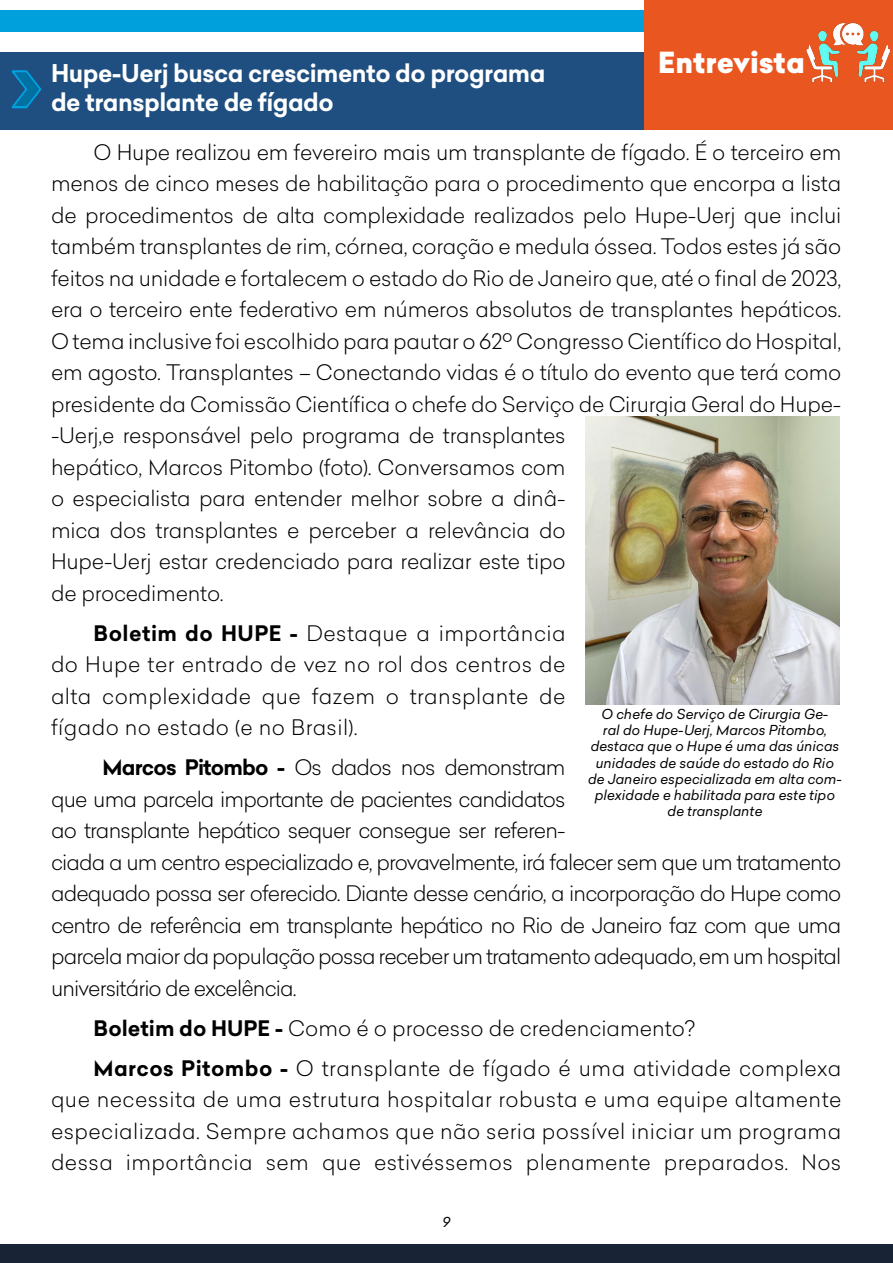
<style>
.page{position:relative;width:893px;height:1263px;background:#fff}
.page>*{position:absolute;margin:0;border:0;box-sizing:border-box;transform-origin:0 0}
.t1{font:900 28.5px "Celias";color:#fff}
.t2{font:700 24px/28.8px "Celias";letter-spacing:-.02em;color:#fff}
.t3{font:300 21px/31.5px "Celias";letter-spacing:-.01em;color:#000;text-align:justify}
.t4{font:300 21px/31.5px "Celias";letter-spacing:-.04em;color:#000}
.t5{font:300 21px/40px "Celias";letter-spacing:.02em;color:#000}
.t6{font:italic 13.5px/16.2px "Celias";color:#000;text-align:center}
.s1{font-weight:700}
</style>
<div class="page">
<div style="left:0;top:1244px;width:893px;height:19px;background:#182336"></div>
<div style="left:0;top:10px;width:893px;height:22px;background:#00a0dd"></div>
<div style="left:0;top:52px;width:893px;height:78px;background:#1e4f80"></div>
<svg style="left:12px;top:70px;width:29px;height:38px"></svg>
<img style="left:585px;top:417px;width:255px;height:287px">
<div style="left:644px;top:0;width:249px;height:130px;background:#ea561f"></div>
<img style="left:806px;top:22px;width:85px;height:61px">
<h1 class="t1" style="left:658px;top:42px;width:148px">Entrevista</h1>
<p class="t2" style="left:51px;top:60px;width:496px">Hupe-Uerj busca crescimento do programa de transplante de fígado</p>
<p class="t3" style="left:51px;top:136px;width:792px;text-align:left;text-indent:43px">O Hupe realizou em fevereiro mais um transplante de fígado. É o terceiro em menos de cinco meses de habilitação para o procedimento que encorpa a lista de procedimentos de alta complexidade realizados pelo Hupe-Uerj que inclui também transplantes de rim, córnea, coração e medula óssea. Todos estes já são feitos na unidade e fortalecem o estado do Rio de Janeiro que, até o final de 2023, era o terceiro ente federativo em números absolutos de transplantes hepáticos.<br>O tema inclusive foi escolhido para pautar o 62º Congresso Científico do Hospital, em agosto. Transplantes – Conectando vidas é o título do evento que terá como presidente da Comissão Científica o chefe do Serviço de Cirurgia Geral do Hupe--Uerj,e responsável pelo programa de transplantes<br>hepático, Marcos Pitombo (foto). Conversamos com<br>o especialista para entender melhor sobre a dinâ-<br>mica dos transplantes e perceber a relevância do<br>Hupe-Uerj estar credenciado para realizar este tipo<br>de procedimento.</p>
<p class="t3" style="left:51px;top:617px;width:516px;text-indent:43px"><span class="s1">Boletim do HUPE -</span> Destaque a importância do Hupe ter entrado de vez no rol dos centros de alta complexidade que fazem o transplante de fígado no estado (e no Brasil).</p>
<p class="t4" style="left:51px;top:751px;width:792px;text-indent:52px"><span class="s1">Marcos Pitombo -</span> Os dados nos demonstram<br>que uma parcela importante de pacientes candidatos<br>ao transplante hepático sequer consegue ser referen-<br>ciada a um centro especializado e, provavelmente, irá falecer sem que um tratamento adequado possa ser oferecido. Diante desse cenário, a incorporação do Hupe como centro de referência em transplante hepático no Rio de Janeiro faz com que uma parcela maior da população possa receber um tratamento adequado, em um hospital universitário de excelência.</p>
<p class="t5" style="left:94px;top:1007px;width:749px"><span class="s1">Boletim do HUPE -</span> Como é o processo de credenciamento?<br><span class="s1">Marcos Pitombo -</span> O transplante de fígado é uma atividade complexa</p>
<p class="t3" style="left:51px;top:1083px;width:792px">que necessita de uma estrutura hospitalar robusta e uma equipe altamente especializada. Sempre achamos que não seria possível iniciar um programa dessa importância sem que estivéssemos plenamente preparados. Nos</p>
<p class="t6" style="left:588px;top:706px;width:256px">O chefe do Serviço de Cirurgia Ge-<br>ral do Hupe-Uerj, Marcos Pitombo, destaca que o Hupe é uma das únicas unidades de saúde do estado do Rio de Janeiro especializada em alta com&shy;plexidade e habilitada para este tipo de transplante</p>
<p class="t6" style="left:442px;top:1213px;width:9px">9</p>
</div>
